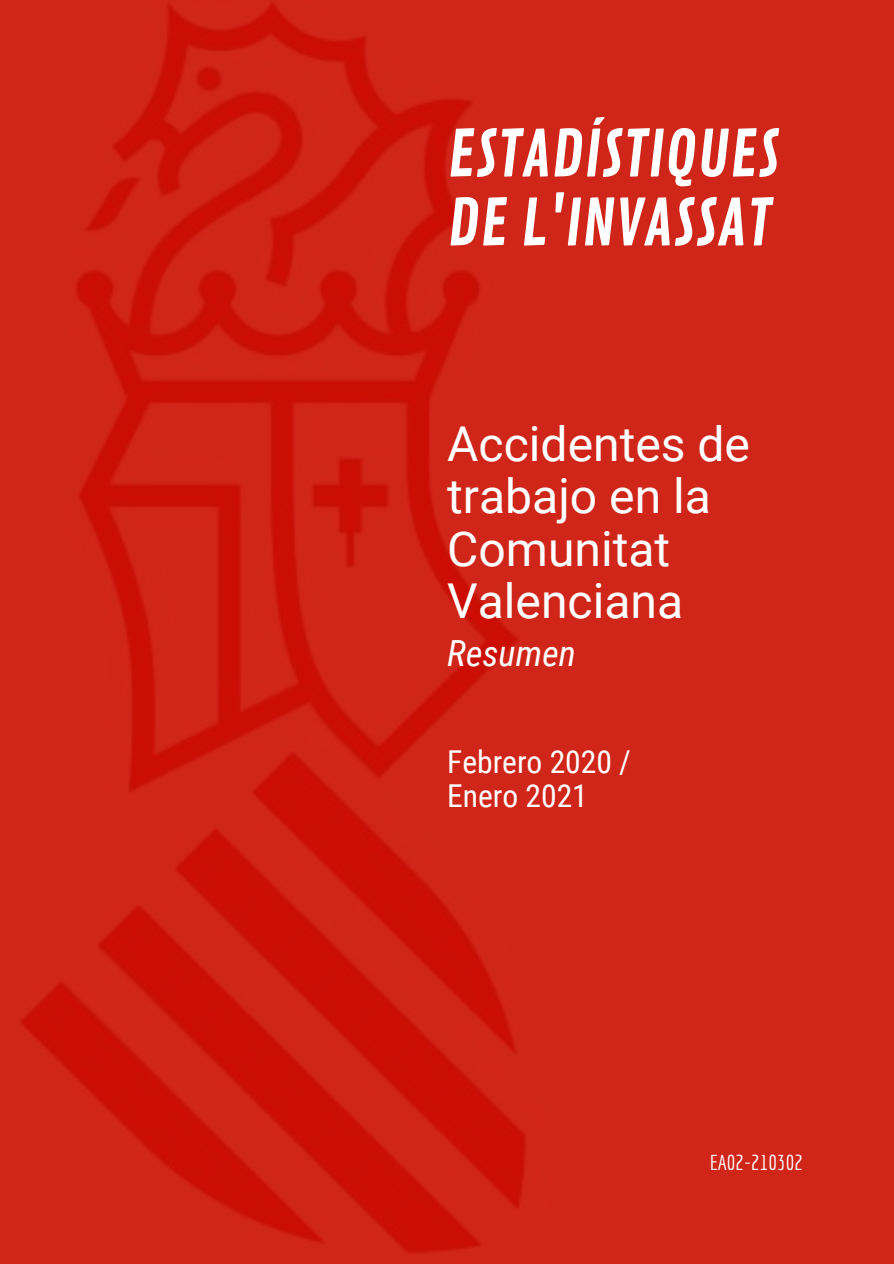
<style>
.page{position:relative;width:894px;height:1264px;background:#fff}
.page>*{position:absolute;margin:0;border:0;box-sizing:border-box;transform-origin:0 0}
.t1{font:63px "Contrail One";color:#fff}
.t2{font:48px/52.3px "Roboto";color:#fff}
.t3{font:italic 36px "Roboto Condensed";color:#fff}
.t4{font:31.5px "Roboto Condensed";color:#fff}
.t5{font:21px "Economica";color:#fff}
</style>
<div class="page">
<img style="left:0;top:0;width:893px;height:1263px">
<p class="t1" style="left:447px;top:117px;width:333px">ESTADÍSTIQUES</p>
<p class="t1" style="left:447px;top:186px;width:325px">DE L'INVASSAT</p>
<p class="t2" style="left:447px;top:418px;width:304px">Accidentes de trabajo en la<br>Comunitat<br>Valenciana</p>
<p class="t3" style="left:447px;top:632px;width:130px">Resumen</p>
<p class="t4" style="left:447px;top:743px;width:185px">Febrero 2020 /</p>
<p class="t4" style="left:447px;top:777px;width:142px">Enero 2021</p>
<p class="t5" style="left:709px;top:1150px;width:95px">EA02-210302</p>
</div>
